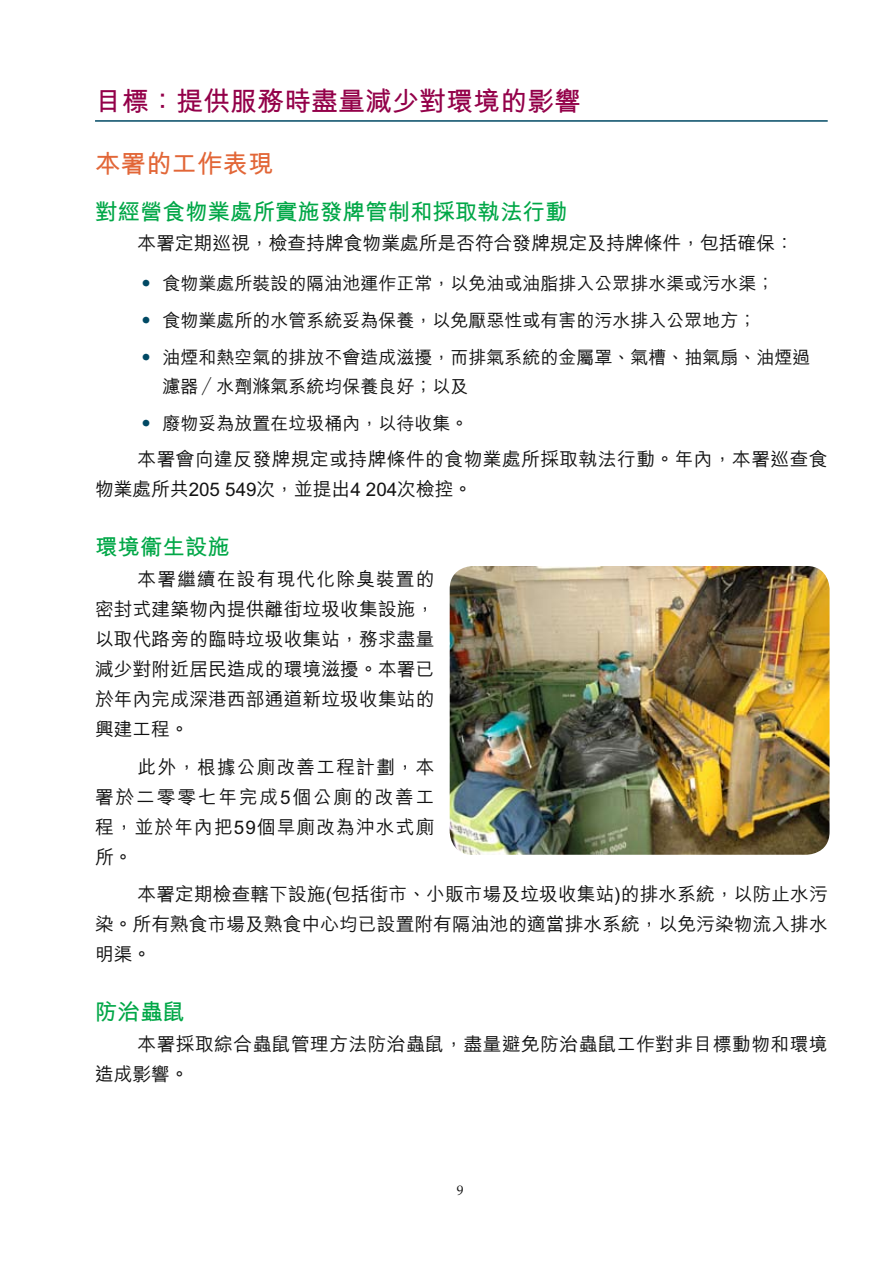
<style>
.page{position:relative;width:893px;height:1263px;background:#fff}
.page>*{position:absolute;margin:0;border:0;box-sizing:border-box;transform-origin:0 0}
.t1{font:700 27px "M Hei HK";color:#930049}
.t2{font:700 25.5px "M Hei HK";color:#e26637}
.t3{font:700 22.5px "M Hei HK";color:#01a747}
.t4{font:500 18.75px/30px "M Hei HK";letter-spacing:.005em;color:#121212;text-align:justify}
.t5{font:500 18.75px/30px "M Hei HK";letter-spacing:.025em;color:#121212}
.t6{font:500 18px/28.5px "M Hei HK";color:#121212}
.t7{font:13.5px "Palatino";color:#121212}
.s1{color:#004964}
</style>
<div class="page">
<hr style="left:95px;top:120px;width:733px;height:2px;background:#004964">
<img style="left:450px;top:566px;width:379px;height:289px">
<h1 class="t1" style="left:95px;top:81px;width:488px">目標：提供服務時盡量減少對環境的影響</h1>
<h2 class="t2" style="left:95px;top:145px;width:180px">本署的工作表現</h2>
<p class="t3" style="left:95px;top:195px;width:474px">對經營食物業處所實施發牌管制和採取執法行動</p>
<p class="t4" style="left:138px;top:227px;width:658px">本署定期巡視，檢查持牌食物業處所是否符合發牌規定及持牌條件，包括確保：</p>
<p class="t6" style="left:137px;top:267px;width:639px"><span class="s1">•</span> 食物業處所裝設的隔油池運作正常，以免油或油脂排入公眾排水渠或污水渠；</p>
<p class="t6" style="left:137px;top:305px;width:621px"><span class="s1">•</span> 食物業處所的水管系統妥為保養，以免厭惡性或有害的污水排入公眾地方；</p>
<p class="t6" style="left:163px;top:342px;width:650px;text-indent:-26px"><span class="s1">•</span> 油煙和熱空氣的排放不會造成滋擾，而排氣系統的金屬罩、氣槽、抽氣扇、油煙過濾器／水劑滌氣系統均保養良好；以及</p>
<p class="t6" style="left:137px;top:408px;width:333px"><span class="s1">•</span> 廢物妥為放置在垃圾桶內，以待收集。</p>
<p class="t5" style="left:95px;top:443px;width:734px;text-indent:43px">本署會向違反發牌規定或持牌條件的食物業處所採取執法行動。年內，本署巡查食物業處所共205 549次，並提出4 204次檢控。</p>
<p class="t3" style="left:95px;top:531px;width:136px">環境衞生設施</p>
<p class="t4" style="left:95px;top:563px;width:341px;text-indent:43px">本署繼續在設有現代化除臭裝置的密封式建築物內提供離街垃圾收集設施，以取代路旁的臨時垃圾收集站，務求盡量減少對附近居民造成的環境滋擾。本署已於年內完成深港西部通道新垃圾收集站的興建工程。</p>
<p class="t4" style="left:95px;top:750px;width:341px;text-indent:43px">此外，根據公廁改善工程計劃，本署於二零零七年完成5個公廁的改善工程，並於年內把59個旱廁改為沖水式廁所。</p>
<p class="t4" style="left:95px;top:878px;width:734px;text-indent:43px">本署定期檢查轄下設施(包括街市、小販市場及垃圾收集站)的排水系統，以防止水污染。所有熟食市場及熟食中心均已設置附有隔油池的適當排水系統，以免污染物流入排水明渠。</p>
<p class="t3" style="left:95px;top:996px;width:91px">防治蟲鼠</p>
<p class="t5" style="left:95px;top:1028px;width:734px;text-indent:43px">本署採取綜合蟲鼠管理方法防治蟲鼠，盡量避免防治蟲鼠工作對非目標動物和環境造成影響。</p>
<p class="t7" style="left:457px;top:1179px;width:8px">9</p>
</div>
